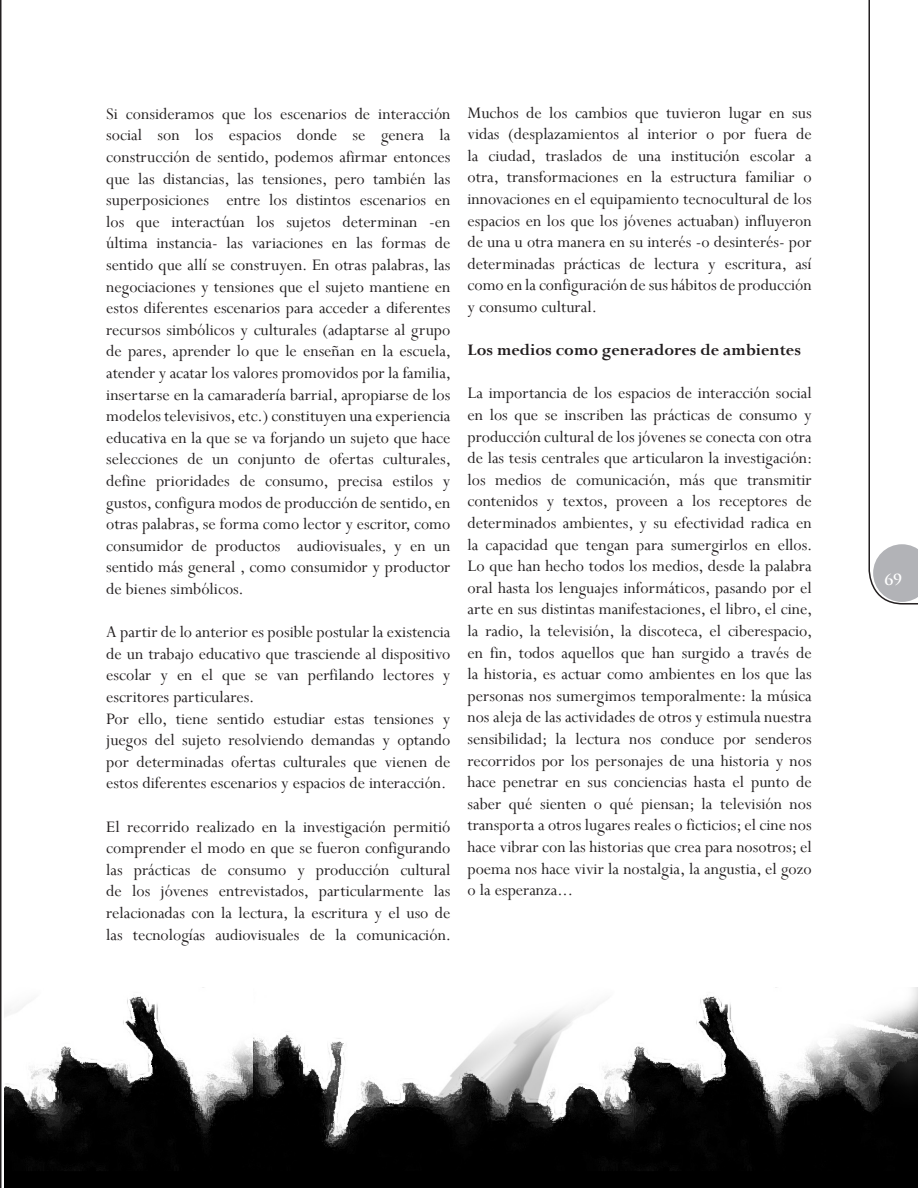
<style>
.page{position:relative;width:918px;height:1188px;background:#fff}
.page>*{position:absolute;margin:0;border:0;box-sizing:border-box;transform-origin:0 0}
.Texto_independiente{font:18px/21.6px "Perpetua";color:#231f20;text-align:justify}
.Texto_independiente-2{font:700 18px "Perpetua";color:#231f20}
.t1{font:700 15px "Trajan Pro";color:#fff}
</style>
<div class="page">
<hr style="left:0;top:0;width:2px;height:1188px;background:#231f20">
<svg style="left:868px;top:0;width:50px;height:605px"></svg>
<img style="left:4px;top:988px;width:914px;height:200px">
<p class="Texto_independiente" style="left:106px;top:102px;width:346px">Si consideramos que los escenarios de interacción social son los espacios donde se genera la construcción de sentido, podemos afirmar entonces que las distancias, las tensiones, pero también las superposiciones entre los distintos escenarios en los que interactúan los sujetos determinan -en última instancia- las variaciones en las formas de sentido que allí se construyen. En otras palabras, las negociaciones y tensiones que el sujeto mantiene en estos diferentes escenarios para acceder a diferentes recursos simbólicos y culturales (adaptarse al grupo de pares, aprender lo que le enseñan en la escuela, atender y acatar los valores promovidos por la familia, insertarse en la camaradería barrial, apropiarse de los modelos televisivos, etc.) constituyen una experiencia educativa en la que se va forjando un sujeto que hace selecciones de un conjunto de ofertas culturales, define prioridades de consumo, precisa estilos y gustos, configura modos de producción de sentido, en otras palabras, se forma como lector y escritor, como consumidor de productos audiovisuales, y en un sentido más general , como consumidor y productor de bienes simbólicos.</p>
<p class="Texto_independiente" style="left:106px;top:621px;width:346px">A partir de lo anterior es posible postular la existencia de un trabajo educativo que trasciende al dispositivo escolar y en el que se van perfilando lectores y escritores particulares.</p>
<p class="Texto_independiente" style="left:106px;top:707px;width:346px">Por ello, tiene sentido estudiar estas tensiones y juegos del sujeto resolviendo demandas y optando por determinadas ofertas culturales que vienen de estos diferentes escenarios y espacios de interacción.</p>
<p class="Texto_independiente" style="left:106px;top:815px;width:346px">El recorrido realizado en la investigación permitió comprender el modo en que se fueron configurando las prácticas de consumo y producción cultural de los jóvenes entrevistados, particularmente las relacionadas con la lectura, la escritura y el uso de las tecnologías audiovisuales de la comunicación.</p>
<p class="Texto_independiente" style="left:468px;top:101px;width:346px">Muchos de los cambios que tuvieron lugar en sus vidas (desplazamientos al interior o por fuera de la ciudad, traslados de una institución escolar a otra, transformaciones en la estructura familiar o innovaciones en el equipamiento tecnocultural de los espacios en los que los jóvenes actuaban) influyeron de una u otra manera en su interés -o desinterés- por determinadas prácticas de lectura y escritura, así como en la configuración de sus hábitos de producción y consumo cultural.</p>
<p class="Texto_independiente-2" style="left:468px;top:339px;width:335px">Los medios como generadores de ambientes</p>
<p class="Texto_independiente" style="left:468px;top:382px;width:346px">La importancia de los espacios de interacción social en los que se inscriben las prácticas de consumo y producción cultural de los jóvenes se conecta con otra de las tesis centrales que articularon la investigación: los medios de comunicación, más que transmitir contenidos y textos, proveen a los receptores de determinados ambientes, y su efectividad radica en la capacidad que tengan para sumergirlos en ellos.<br>Lo que han hecho todos los medios, desde la palabra oral hasta los lenguajes informáticos, pasando por el arte en sus distintas manifestaciones, el libro, el cine, la radio, la televisión, la discoteca, el ciberespacio, en fin, todos aquellos que han surgido a través de la historia, es actuar como ambientes en los que las personas nos sumergimos temporalmente: la música nos aleja de las actividades de otros y estimula nuestra sensibilidad; la lectura nos conduce por senderos recorridos por los personajes de una historia y nos hace penetrar en sus conciencias hasta el punto de saber qué sienten o qué piensan; la televisión nos transporta a otros lugares reales o ficticios; el cine nos hace vibrar con las historias que crea para nosotros; el poema nos hace vivir la nostalgia, la angustia, el gozo o la esperanza...</p>
<p class="t1" style="left:884px;top:570px;width:19px">69</p>
</div>
